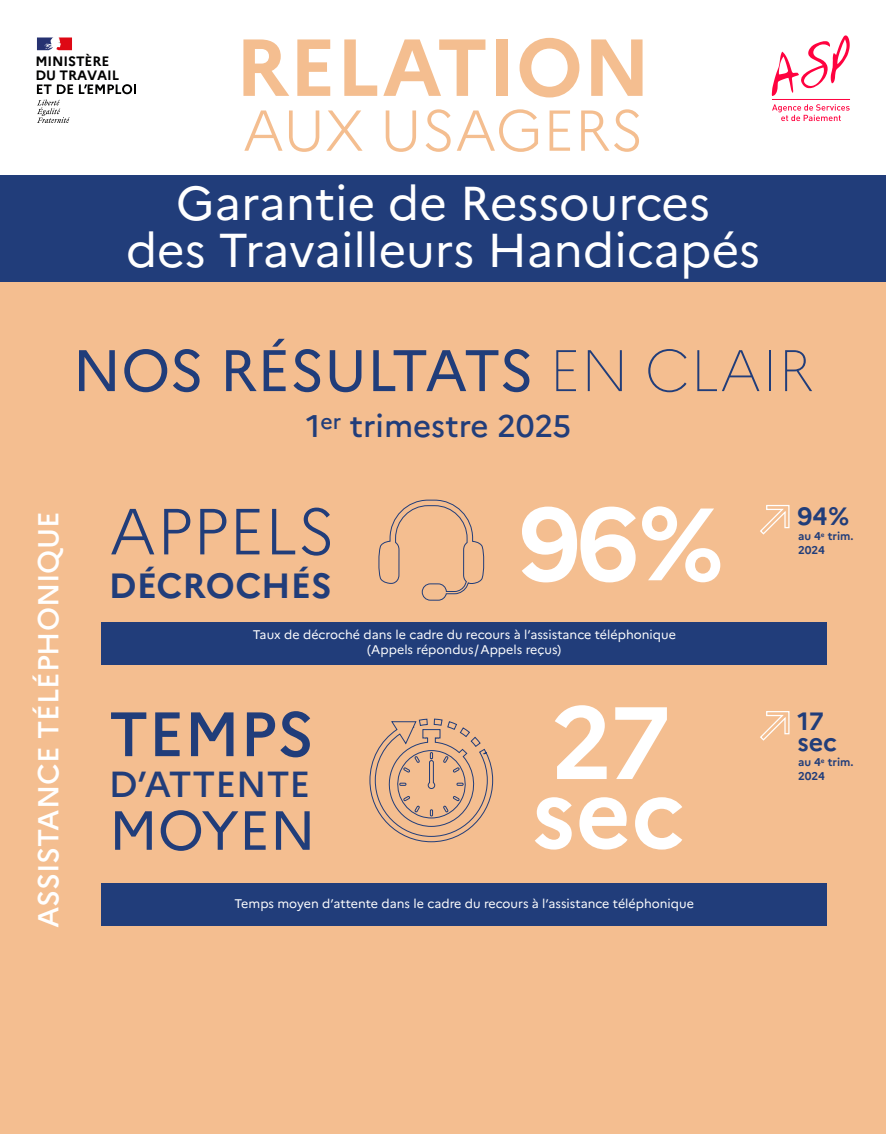
<style>
.page{position:relative;width:886px;height:1134px;background:#fff}
.page>*{position:absolute;margin:0;border:0;box-sizing:border-box;transform-origin:0 0}
.t1{font:700 102.5px "Marianne";color:#fff}
.t2{font:700 96.25px "Marianne";color:#fff}
.t3{font:700 80.62px "Marianne";color:#f4be90}
.t4{font:300 65px "Marianne";color:#213d7a}
.t5{font:500 62.5px "Marianne";color:#213d7a}
.t6{font:58.5px "Marianne";letter-spacing:-.005em;color:#213d7a}
.t7{font:300 57.5px "Marianne";letter-spacing:-.01em;color:#f4be90}
.t8{font:55px "Marianne";color:#213d7a}
.t9{font:47.5px/47.5px "Marianne";color:#fff;text-align:center}
.t10{font:500 36.25px "Marianne";color:#213d7a}
.t11{font:700 35px "Marianne";color:#213d7a}
.t12{font:500 31.25px "Marianne";color:#213d7a}
.t13{font:500 28.88px "Marianne";color:#fff}
.t14{font:700 25px/20.5px "Marianne";color:#213d7a}
.t15{font:700 13.62px/13.5px "Marianne";letter-spacing:-.01em;color:#010100}
.t16{font:12.5px/15px "Marianne";color:#fff;text-align:center}
.t17{font:700 11.25px/13.5px "Marianne";color:#213d7a}
.s1{font-weight:100}
</style>
<div class="page">
<svg style="left:772px;top:35px;width:78px;height:61px"></svg>
<svg style="left:772px;top:104px;width:77px;height:17px"></svg>
<hr style="left:772px;top:99px;width:78px;height:1px;background:#ff023f">
<div style="left:0;top:175px;width:886px;height:959px;background:#f4be90"></div>
<div style="left:0;top:175px;width:886px;height:107px;background:#213d7a"></div>
<div style="left:101px;top:883px;width:725px;height:43px;background:#213d7a"></div>
<div style="left:101px;top:622px;width:725px;height:43px;background:#213d7a"></div>
<svg style="left:369px;top:718px;width:125px;height:125px"></svg>
<svg style="left:378px;top:499px;width:107px;height:102px"></svg>
<svg style="left:760px;top:711px;width:30px;height:30px"></svg>
<svg style="left:760px;top:505px;width:30px;height:30px"></svg>
<svg style="left:79px;top:84px;width:57px;height:10px"></svg>
<svg style="left:37px;top:84px;width:36px;height:10px"></svg>
<svg style="left:37px;top:38px;width:35px;height:12px"></svg>
<svg style="left:37px;top:100px;width:33px;height:23px"></svg>
<p class="t15" style="left:36px;top:54px;width:85px">MINISTÈRE<br>DU TRAVAIL</p>
<h3 class="t3" style="left:235px;top:18px;width:417px">RELATION</h3>
<h3 class="t7" style="left:242px;top:95px;width:403px">AUX USAGERS</h3>
<h3 class="t9" style="left:126px;top:179px;width:636px">Garantie de Ressources<br>des Travailleurs Handicapés</h3>
<h3 class="t6" style="left:72px;top:335px;width:742px">NOS RÉSULTATS <span class="s1">EN CLAIR</span></h3>
<h3 class="t12" style="left:306px;top:407px;width:267px">1<sup>er</sup> trimestre 2025</h3>
<h3 class="t13" style="left:31px;top:928px;width:418px;rotate:-90deg">ASSISTANCE TÉLÉPHONIQUE</h3>
<h3 class="t4" style="left:109px;top:492px;width:228px">APPELS</h3>
<h3 class="t11" style="left:109px;top:564px;width:224px">DÉCROCHÉS</h3>
<h1 class="t1" style="left:519px;top:481px;width:206px">96%</h1>
<h3 class="t14" style="left:797px;top:506px;width:53px">94%</h3>
<p class="t17" style="left:798px;top:529px;width:57px">au 4<sup>e</sup> trim.<br>2024</p>
<p class="t16" style="left:253px;top:627px;width:425px">Taux de décroché dans le cadre du recours à l’assistance téléphonique (Appels répondus/Appels reçus)</p>
<h3 class="t5" style="left:109px;top:696px;width:206px">TEMPS</h3>
<h3 class="t10" style="left:109px;top:762px;width:203px">D’ATTENTE</h3>
<h3 class="t8" style="left:109px;top:797px;width:208px">MOYEN</h3>
<h1 class="t1" style="left:551px;top:680px;width:121px">27</h1>
<h2 class="t2" style="left:532px;top:755px;width:154px">sec</h2>
<p class="t16" style="left:234px;top:896px;width:461px">Temps moyen d’attente dans le cadre du recours à l’assistance téléphonique</p>
<h3 class="t14" style="left:797px;top:711px;width:41px">17 sec</h3>
<p class="t17" style="left:798px;top:756px;width:57px">au 4<sup>e</sup> trim.<br>2024</p>
</div>
